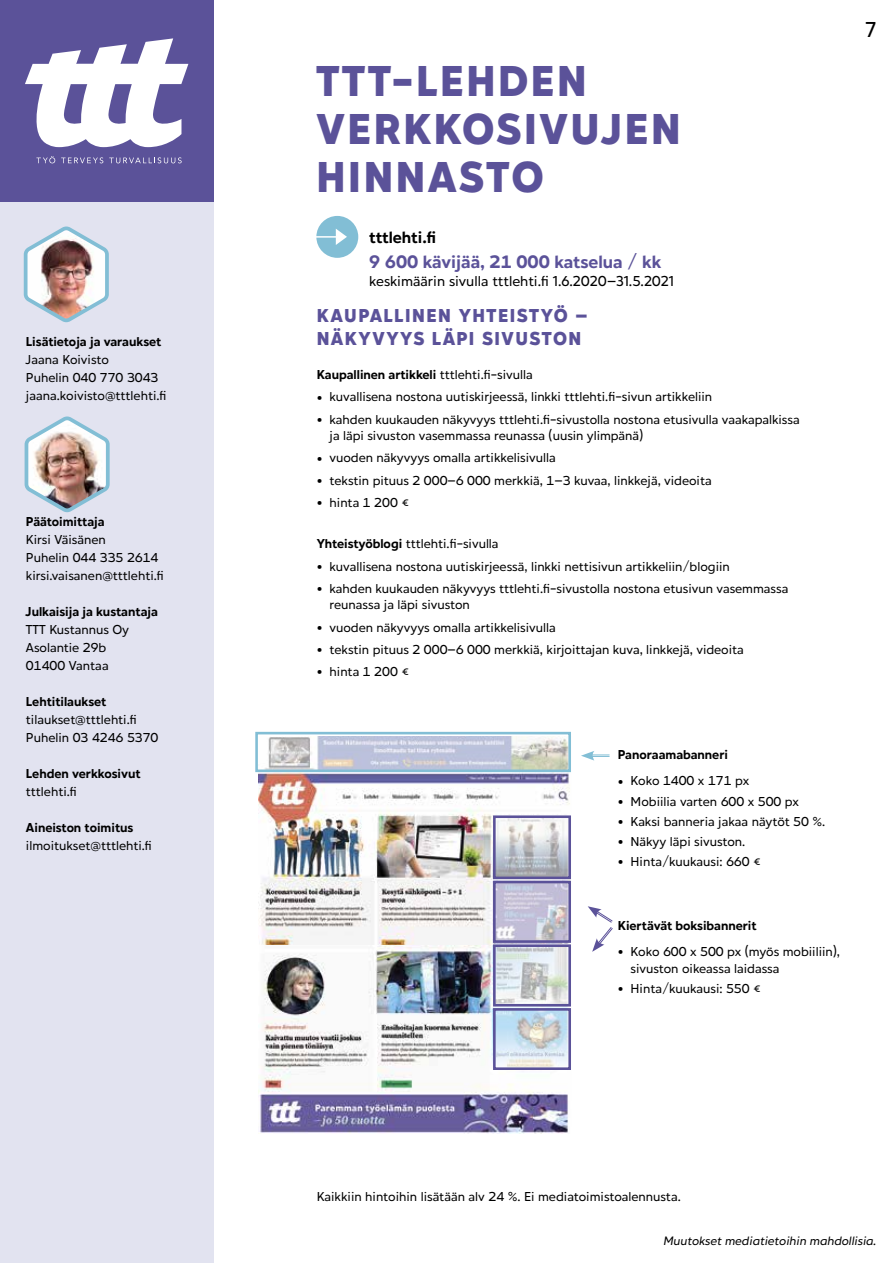
<style>
.page{position:relative;width:893px;height:1263px;background:#fff}
.page>*{position:absolute;margin:0;border:0;box-sizing:border-box;transform-origin:0 0}
.t1{font:900 45px/48px "Hartwell";letter-spacing:.06em;color:#5b5299}
.t2{font:500 22.5px "Hartwell";color:#000}
.t3{font:900 19.5px/23.4px "Hartwell";letter-spacing:.08em;color:#5b5299}
.t4{font:700 18.75px "Hartwell";color:#5b5299}
.t5{font:700 17.25px "Hartwell";color:#000}
.t6{font:500 15px "Hartwell";color:#000}
.t7{font:500 13.5px/18px "Hartwell";color:#000}
.t8{font:700 13.5px "Hartwell";color:#000}
.t9{font:italic 500 12.75px "Hartwell";color:#000}
.s1{font-weight:500}
.s2{font-size:18px}
.s3{font-weight:700}
</style>
<div class="page">
<div style="left:316px;top:216px;width:42px;height:42px;background:#82bed5;border-radius:50%"></div>
<hr style="left:313px;top:236px;width:32px;height:2px;background:#fff">
<svg style="left:336px;top:229px;width:11px;height:16px"></svg>
<img style="left:259px;top:772px;width:312px;height:173px">
<img style="left:259px;top:945px;width:312px;height:188px">
<svg style="left:268px;top:736px;width:299px;height:32px;background:#c9ccd7"></svg>
<svg style="left:497px;top:819px;width:70px;height:56px"></svg>
<svg style="left:497px;top:948px;width:70px;height:54px;background:#d7dcdd"></svg>
<svg style="left:497px;top:1012px;width:70px;height:54px;background:#d0dee6"></svg>
<svg style="left:497px;top:885px;width:70px;height:54px;background:#c7c5d7"></svg>
<div style="left:255px;top:732px;width:316px;height:40px;border:3px solid #82bed5"></div>
<div style="left:493px;top:815px;width:78px;height:64px;border:3px solid #5b5299"></div>
<div style="left:493px;top:944px;width:78px;height:62px;border:3px solid #5b5299"></div>
<div style="left:493px;top:1008px;width:78px;height:62px;border:3px solid #5b5299"></div>
<div style="left:493px;top:881px;width:78px;height:62px;border:3px solid #5b5299"></div>
<div style="left:0;top:197px;width:213px;height:1066px;background:#e2e3f0"></div>
<div style="left:0;top:0;width:213px;height:202px;background:#5b5299"></div>
<svg style="left:25px;top:38px;width:163px;height:109px"></svg>
<svg style="left:36px;top:156px;width:19px;height:7px"></svg>
<svg style="left:61px;top:157px;width:42px;height:6px"></svg>
<svg style="left:109px;top:157px;width:73px;height:6px"></svg>
<svg style="left:581px;top:751px;width:28px;height:10px"></svg>
<svg style="left:588px;top:906px;width:25px;height:46px"></svg>
<img style="left:23px;top:226px;width:86px;height:97px">
<img style="left:24px;top:416px;width:86px;height:97px">
<p class="t8" style="left:26px;top:333px;width:137px">Lisätietoja ja varaukset</p>
<p class="t7" style="left:26px;top:351px;width:142px">Jaana Koivisto<br>Puhelin 040 770 3043 jaana.koivisto@tttlehti.fi</p>
<p class="t8" style="left:26px;top:513px;width:80px">Päätoimittaja</p>
<p class="t7" style="left:26px;top:531px;width:139px">Kirsi Väisänen<br>Puhelin 044 335 2614 kirsi.vaisanen@tttlehti.fi</p>
<p class="t8" style="left:26px;top:603px;width:133px">Julkaisija ja kustantaja</p>
<p class="t7" style="left:26px;top:621px;width:105px">TTT Kustannus Oy<br>Asolantie 29b<br>01400 Vantaa</p>
<p class="t8" style="left:26px;top:693px;width:82px">Lehtitilaukset</p>
<p class="t7" style="left:26px;top:711px;width:134px">tilaukset@tttlehti.fi<br>Puhelin 03 4246 5370</p>
<p class="t8" style="left:26px;top:765px;width:116px">Lehden verkkosivut</p>
<p class="t7" style="left:26px;top:783px;width:52px">tttlehti.fi</p>
<p class="t8" style="left:26px;top:819px;width:109px">Aineiston toimitus</p>
<p class="t7" style="left:26px;top:837px;width:128px">ilmoitukset@tttlehti.fi</p>
<h1 class="t1" style="left:316px;top:61px;width:366px">TTT-LEHDEN<br>VERKKOSIVUJEN<br>HINNASTO</h1>
<p class="t5" style="left:369px;top:227px;width:68px">tttlehti.fi</p>
<h3 class="t4" style="left:369px;top:251px;width:294px">9 600 kävijää, 21 000 katselua / kk</h3>
<p class="t6" style="left:369px;top:273px;width:306px">keskimäärin sivulla tttlehti.fi 1.6.2020–31.5.2021</p>
<h3 class="t3" style="left:317px;top:306px;width:272px">KAUPALLINEN YHTEISTYÖ –<br>NÄKYVYYS LÄPI SIVUSTON</h3>
<p class="t8" style="left:317px;top:367px;width:217px">Kaupallinen artikkeli <span class="s1">tttlehti.fi-sivulla</span></p>
<p class="t7" style="left:317px;top:389px;width:397px"><span class="s2">•</span> kuvallisena nostona uutiskirjeessä, linkki tttlehti.fi-sivun artikkeliin</p>
<p class="t7" style="left:330px;top:412px;width:472px;line-height:16.5px;text-indent:-13px"><span class="s2">•</span> kahden kuukauden näkyvyys tttlehti.fi-sivustolla nostona etusivulla vaakapalkissa ja läpi sivuston vasemmassa reunassa (uusin ylimpänä)</p>
<p class="t7" style="left:317px;top:450px;width:240px"><span class="s2">•</span> vuoden näkyvyys omalla artikkelisivulla</p>
<p class="t7" style="left:317px;top:472px;width:397px"><span class="s2">•</span> tekstin pituus 2 000–6 000 merkkiä, 1–3 kuvaa, linkkejä, videoita</p>
<p class="t7" style="left:317px;top:494px;width:94px"><span class="s2">•</span> hinta 1 200 €</p>
<p class="t7" style="left:317px;top:536px;width:183px"><span class="s3">Yhteistyöblogi</span> tttlehti.fi-sivulla</p>
<p class="t7" style="left:317px;top:558px;width:415px"><span class="s2">•</span> kuvallisena nostona uutiskirjeessä, linkki nettisivun artikkeliin/blogiin</p>
<p class="t7" style="left:330px;top:581px;width:460px;line-height:16.5px;text-indent:-13px"><span class="s2">•</span> kahden kuukauden näkyvyys tttlehti.fi-sivustolla nostona etusivun vasemmassa reunassa ja läpi sivuston</p>
<p class="t7" style="left:317px;top:619px;width:240px"><span class="s2">•</span> vuoden näkyvyys omalla artikkelisivulla</p>
<p class="t7" style="left:317px;top:641px;width:429px"><span class="s2">•</span> tekstin pituus 2 000–6 000 merkkiä, kirjoittajan kuva, linkkejä, videoita</p>
<p class="t7" style="left:317px;top:664px;width:94px"><span class="s2">•</span> hinta 1 200 €</p>
<h2 class="t2" style="left:865px;top:16px;width:13px">7</h2>
<p class="t8" style="left:618px;top:747px;width:112px">Panoraamabanneri</p>
<p class="t7" style="left:618px;top:773px;width:133px"><span class="s2">•</span> Koko 1400 x 171 px</p>
<p class="t7" style="left:618px;top:793px;width:183px"><span class="s2">•</span> Mobiilia varten 600 x 500 px</p>
<p class="t7" style="left:618px;top:813px;width:209px"><span class="s2">•</span> Kaksi banneria jakaa näytöt 50 %.</p>
<p class="t7" style="left:618px;top:834px;width:129px"><span class="s2">•</span> Näkyy läpi sivuston.</p>
<p class="t7" style="left:618px;top:854px;width:145px"><span class="s2">•</span> Hinta/kuukausi: 660 €</p>
<p class="t8" style="left:618px;top:917px;width:140px">Kiertävät boksibannerit</p>
<p class="t7" style="left:631px;top:944px;width:211px;line-height:16.5px;text-indent:-13px"><span class="s2">•</span> Koko 600 x 500 px (myös mobiiliin), sivuston oikeassa laidassa</p>
<p class="t7" style="left:618px;top:980px;width:145px"><span class="s2">•</span> Hinta/kuukausi: 550 €</p>
<p class="t7" style="left:317px;top:1189px;width:365px">Kaikkiin hintoihin lisätään alv 24 %. Ei mediatoimistoalennusta.</p>
<p class="t9" style="left:663px;top:1233px;width:215px">Muutokset mediatietoihin mahdollisia.</p>
</div>
